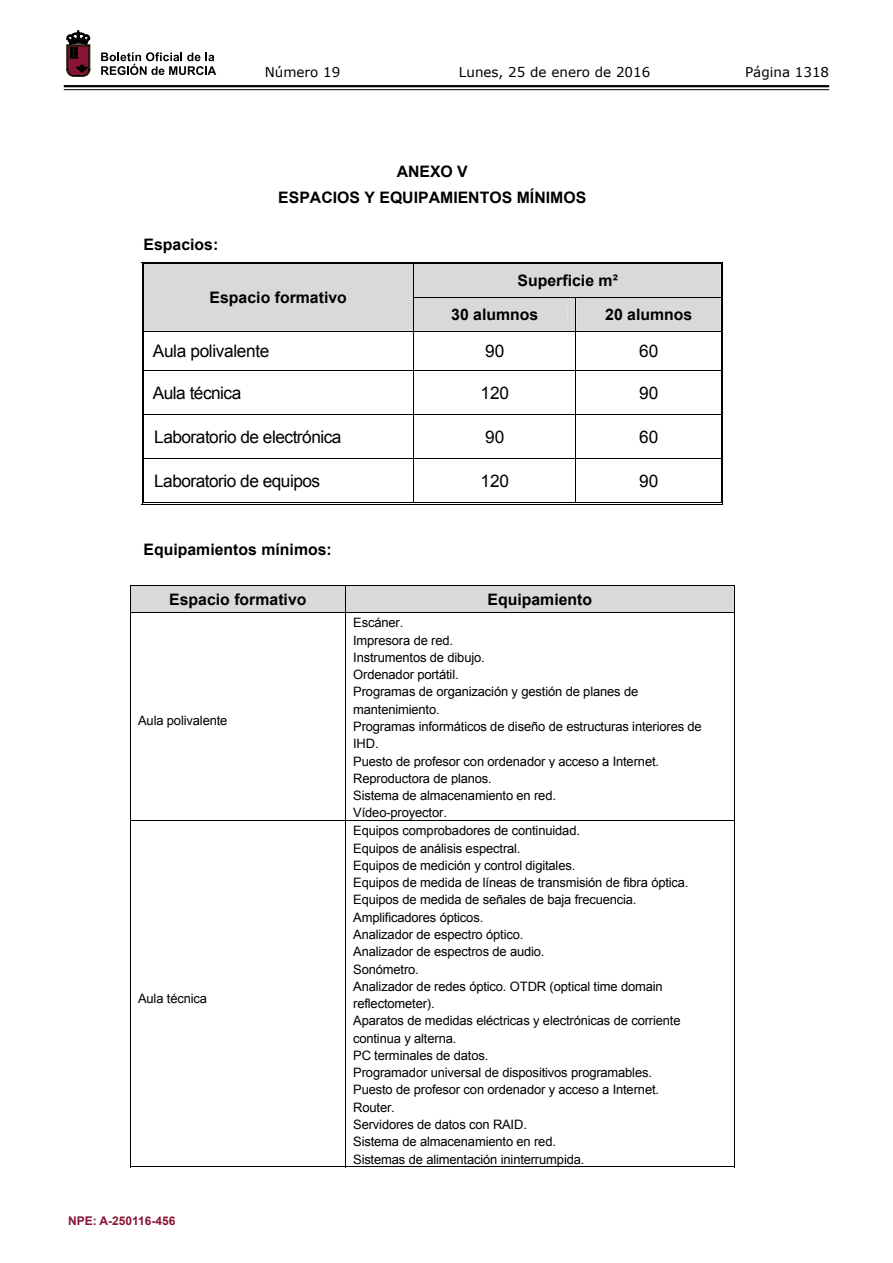
<style>
.page{position:relative;width:893px;height:1263px;background:#fff}
.page>*{position:absolute;margin:0;border:0;box-sizing:border-box;transform-origin:0 0}
.t1{font:17.25px "Arial";letter-spacing:-.03em;color:#000}
.t2{font:700 15.75px/26.8px "Arial";color:#000;text-align:center}
.t3{font:13.5px "Verdana";color:#000}
.t4{font:12.9px/17.2px "Arial";letter-spacing:-.01em;color:#000}
.t5{font:700 12px "Arial";color:#891536}
</style>
<div class="page">
<hr style="left:64px;top:85px;width:765px;height:2px;background:#000">
<hr style="left:64px;top:89px;width:765px;height:1px;background:#000">
<svg style="left:101px;top:52px;width:115px;height:23px"></svg>
<svg style="left:67px;top:31px;width:23px;height:45px"></svg>
<div style="left:142px;top:262px;width:581px;height:70px;background:#d9d9d9"></div>
<hr style="left:143px;top:331px;width:1px;height:39px;background:#000">
<hr style="left:142px;top:331px;width:1px;height:39px;background:#000">
<hr style="left:413px;top:331px;width:1px;height:39px;background:#000">
<hr style="left:576px;top:331px;width:1px;height:39px;background:#000">
<hr style="left:722px;top:331px;width:1px;height:39px;background:#000">
<hr style="left:721px;top:331px;width:1px;height:39px;background:#000">
<hr style="left:144px;top:370px;width:577px;height:1px;background:#000">
<hr style="left:143px;top:371px;width:1px;height:43px;background:#000">
<hr style="left:142px;top:371px;width:1px;height:43px;background:#000">
<hr style="left:413px;top:371px;width:1px;height:43px;background:#000">
<hr style="left:576px;top:371px;width:1px;height:43px;background:#000">
<hr style="left:722px;top:371px;width:1px;height:43px;background:#000">
<hr style="left:721px;top:371px;width:1px;height:43px;background:#000">
<hr style="left:144px;top:414px;width:577px;height:1px;background:#000">
<hr style="left:143px;top:415px;width:1px;height:43px;background:#000">
<hr style="left:142px;top:415px;width:1px;height:43px;background:#000">
<hr style="left:413px;top:415px;width:1px;height:43px;background:#000">
<hr style="left:576px;top:415px;width:1px;height:43px;background:#000">
<hr style="left:722px;top:415px;width:1px;height:43px;background:#000">
<hr style="left:721px;top:415px;width:1px;height:43px;background:#000">
<hr style="left:144px;top:458px;width:577px;height:1px;background:#000">
<hr style="left:143px;top:459px;width:1px;height:43px;background:#000">
<hr style="left:142px;top:459px;width:1px;height:45px;background:#000">
<hr style="left:144px;top:504px;width:269px;height:1px;background:#000">
<hr style="left:144px;top:502px;width:269px;height:1px;background:#000">
<hr style="left:413px;top:459px;width:1px;height:43px;background:#000">
<hr style="left:413px;top:504px;width:163px;height:1px;background:#000">
<hr style="left:416px;top:502px;width:160px;height:1px;background:#000">
<hr style="left:576px;top:459px;width:1px;height:43px;background:#000">
<hr style="left:576px;top:504px;width:145px;height:1px;background:#000">
<hr style="left:578px;top:502px;width:143px;height:1px;background:#000">
<hr style="left:722px;top:459px;width:1px;height:43px;background:#000">
<hr style="left:721px;top:459px;width:1px;height:43px;background:#000">
<div style="left:130px;top:585px;width:605px;height:27px;background:#d9d9d9"></div>
<hr style="left:130px;top:612px;width:605px;height:1px;background:#000">
<hr style="left:130px;top:613px;width:1px;height:207px;background:#000">
<hr style="left:345px;top:613px;width:1px;height:207px;background:#000">
<hr style="left:734px;top:613px;width:1px;height:207px;background:#000">
<hr style="left:130px;top:820px;width:605px;height:1px;background:#000">
<hr style="left:130px;top:821px;width:1px;height:346px;background:#000">
<hr style="left:130px;top:1166px;width:215px;height:1px;background:#000">
<hr style="left:345px;top:821px;width:1px;height:346px;background:#000">
<hr style="left:346px;top:1166px;width:388px;height:1px;background:#000">
<hr style="left:734px;top:821px;width:1px;height:346px;background:#000">
<p class="t3" style="left:265px;top:62px;width:77px">Número 19</p>
<p class="t3" style="left:459px;top:62px;width:193px">Lunes, 25 de enero de 2016</p>
<p class="t3" style="left:745px;top:62px;width:86px">Página 1318</p>
<p class="t2" style="left:278px;top:158px;width:309px">ANEXO V<br>ESPACIOS Y EQUIPAMIENTOS MÍNIMOS</p>
<p class="t2" style="left:144px;top:231px;width:76px">Espacios:</p>
<p class="t2" style="left:210px;top:285px;width:139px">Espacio formativo</p>
<p class="t2" style="left:451px;top:264px;width:168px;line-height:33.6px;text-align:left;text-indent:66px">Superficie m²<br>30 alumnos</p>
<p class="t2" style="left:605px;top:301px;width:89px">20 alumnos</p>
<h1 class="t1" style="left:153px;top:340px;width:118px">Aula polivalente</h1>
<h1 class="t1" style="left:485px;top:340px;width:21px">90</h1>
<h1 class="t1" style="left:639px;top:340px;width:21px">60</h1>
<h1 class="t1" style="left:153px;top:381px;width:90px">Aula técnica</h1>
<h1 class="t1" style="left:480px;top:381px;width:30px">120</h1>
<h1 class="t1" style="left:639px;top:381px;width:21px">90</h1>
<h1 class="t1" style="left:154px;top:425px;width:189px">Laboratorio de electrónica</h1>
<h1 class="t1" style="left:485px;top:425px;width:21px">90</h1>
<h1 class="t1" style="left:639px;top:425px;width:21px">60</h1>
<h1 class="t1" style="left:154px;top:469px;width:167px">Laboratorio de equipos</h1>
<h1 class="t1" style="left:480px;top:469px;width:30px">120</h1>
<h1 class="t1" style="left:639px;top:469px;width:21px">90</h1>
<p class="t2" style="left:144px;top:536px;width:190px">Equipamientos mínimos:</p>
<p class="t2" style="left:169px;top:586px;width:139px">Espacio formativo</p>
<p class="t2" style="left:487px;top:586px;width:106px">Equipamiento</p>
<p class="t4" style="left:138px;top:712px;width:91px">Aula polivalente</p>
<p class="t4" style="left:138px;top:989px;width:71px">Aula técnica</p>
<p class="t5" style="left:68px;top:1213px;width:109px">NPE: A-250116-456</p>
<p class="t4" style="left:353px;top:614px;width:350px">Escáner.<br>Impresora de red.<br>Instrumentos de dibujo.<br>Ordenador portátil.<br>Programas de organización y gestión de planes de mantenimiento.<br>Programas informáticos de diseño de estructuras interiores de<br>IHD.<br>Puesto de profesor con ordenador y acceso a Internet.<br>Reproductora de planos.<br>Sistema de almacenamiento en red.<br>Vídeo-proyector.</p>
<p class="t4" style="left:353px;top:822px;width:337px">Equipos comprobadores de continuidad.<br>Equipos de análisis espectral.<br>Equipos de medición y control digitales.<br>Equipos de medida de líneas de transmisión de fibra óptica.<br>Equipos de medida de señales de baja frecuencia.<br>Amplificadores ópticos.<br>Analizador de espectro óptico.<br>Analizador de espectros de audio.<br>Sonómetro.<br>Analizador de redes óptico. OTDR (optical time domain reflectometer).<br>Aparatos de medidas eléctricas y electrónicas de corriente continua y alterna.<br>PC terminales de datos.<br>Programador universal de dispositivos programables.<br>Puesto de profesor con ordenador y acceso a Internet.<br>Router.<br>Servidores de datos con RAID.<br>Sistema de almacenamiento en red.<br>Sistemas de alimentación ininterrumpida.</p>
</div>
